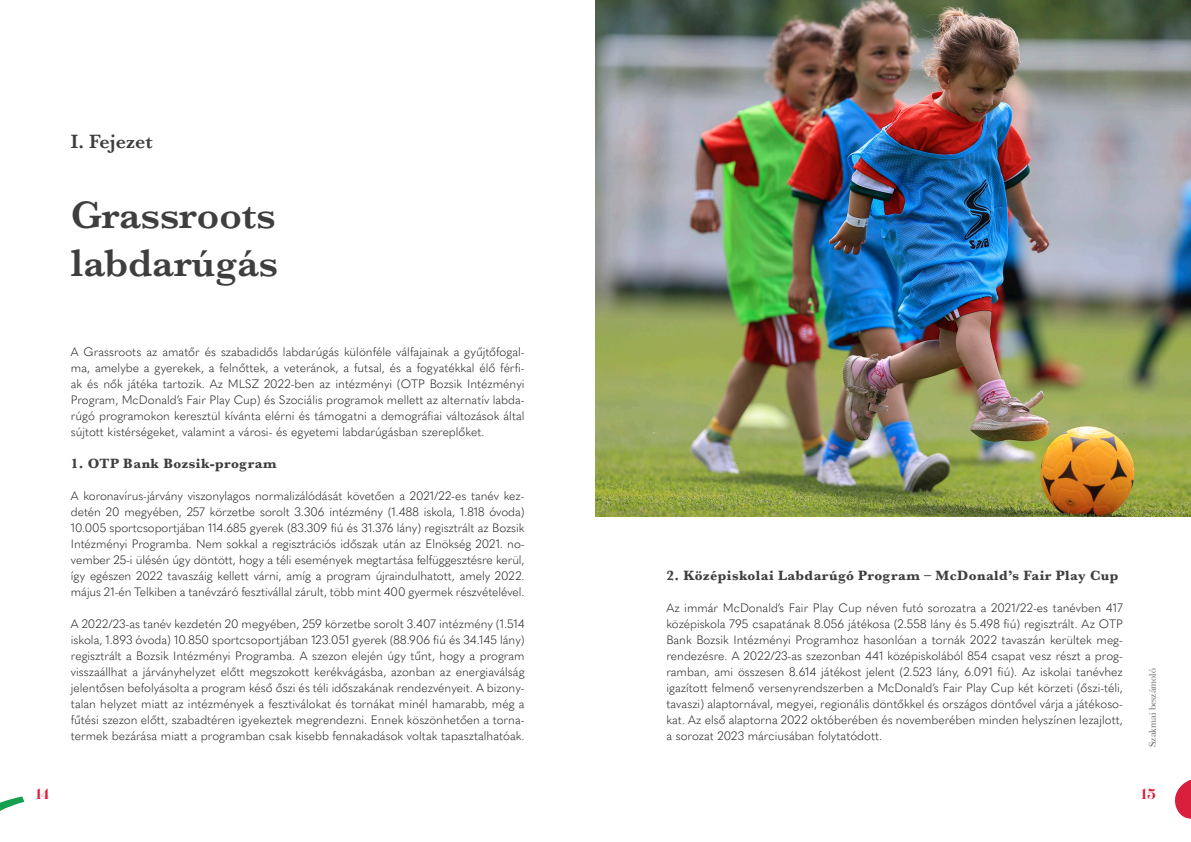
<style>
.page{position:relative;width:1191px;height:842px;background:#fff}
.page>*{position:absolute;margin:0;border:0;box-sizing:border-box;transform-origin:0 0}
.Fejezetszám{font:600 40px "Baskerville";color:#3e3e3f}
.Fejezetszám-2{font:600 20px "Baskerville";letter-spacing:-.01em;color:#3e3e3f}
.t1{font:700 15px "Scotch Display";color:#da1f3d}
.cimsor_1{font:700 14px "Baskerville";letter-spacing:.03em;color:#3e3e3f}
.kenyérszöveg{font:300 12px/16px "Quasimoda";color:#231f20;text-align:justify}
.t2{font:10px "Baskerville";color:#636366}
</style>
<div class="page">
<svg style="left:1175px;top:779px;width:16px;height:40px"></svg>
<img style="left:595px;top:0;width:596px;height:516px">
<svg style="left:0;top:796px;width:24px;height:15px"></svg>
<p class="Fejezetszám-2" style="left:71px;top:127px;width:83px">I. Fejezet</p>
<p class="Fejezetszám" style="left:71px;top:187px;width:206px">Grassroots</p>
<p class="Fejezetszám" style="left:71px;top:235px;width:208px">labdarúgás</p>
<p class="t1" style="left:36px;top:786px;width:15px">14</p>
<p class="kenyérszöveg" style="left:71px;top:343px;width:455px">A Grassroots az amatőr és szabadidős labdarúgás különféle válfajainak a gyűjtőfogal&shy;ma, amelybe a gyerekek, a felnőttek, a veteránok, a futsal, és a fogyatékkal élő férfi&shy;ak és nők játéka tartozik. Az MLSZ 2022-ben az intézményi (OTP Bozsik Intézményi Program, McDonald’s Fair Play Cup) és Szociális programok mellett az alternatív labda&shy;rúgó programokon keresztül kívánta elérni és támogatni a demográfiai változások által sújtott kistérségeket, valamint a városi- és egyetemi labdarúgásban szereplőket.</p>
<p class="cimsor_1" style="left:71px;top:454px;width:207px">1. OTP Bank Bozsik-program</p>
<p class="kenyérszöveg" style="left:71px;top:487px;width:455px">A koronavírus-járvány viszonylagos normalizálódását követően a 2021/22-es tanév kez&shy;detén 20 megyében, 257 körzetbe sorolt 3.306 intézmény (1.488 iskola, 1.818 óvoda)<br>10.005 sportcsoportjában 114.685 gyerek (83.309 fiú és 31.376 lány) regisztrált az Bozsik Intézményi Programba. Nem sokkal a regisztrációs időszak után az Elnökség 2021. no&shy;vember 25-i ülésén úgy döntött, hogy a téli események megtartása felfüggesztésre kerül, így egészen 2022 tavaszáig kellett várni, amíg a program újraindulhatott, amely 2022. május 21-én Telkiben a tanévzáró fesztivállal zárult, több mint 400 gyermek részvételével.</p>
<p class="kenyérszöveg" style="left:71px;top:615px;width:455px">A 2022/23-as tanév kezdetén 20 megyében, 259 körzetbe sorolt 3.407 intézmény (1.514 iskola, 1.893 óvoda) 10.850 sportcsoportjában 123.051 gyerek (88.906 fiú és 34.145 lány) regisztrált a Bozsik Intézményi Programba. A szezon elején úgy tűnt, hogy a program visszaállhat a járványhelyzet előtt megszokott kerékvágásba, azonban az energiaválság jelentősen befolyásolta a program késő őszi és téli időszakának rendezvényeit. A bizony&shy;talan helyzet miatt az intézmények a fesztiválokat és tornákat minél hamarabb, még a fűtési szezon előtt, szabadtéren igyekeztek megrendezni. Ennek köszönhetően a torna&shy;termek bezárása miatt a programban csak kisebb fennakadások voltak tapasztalhatóak.</p>
<p class="cimsor_1" style="left:666px;top:566px;width:453px">2. Középiskolai Labdarúgó Program – McDonald’s Fair Play Cup</p>
<p class="kenyérszöveg" style="left:666px;top:599px;width:458px">Az immár McDonald’s Fair Play Cup néven futó sorozatra a 2021/22-es tanévben 417 középiskola 795 csapatának 8.056 játékosa (2.558 lány és 5.498 fiú) regisztrált. Az OTP Bank Bozsik Intézményi Programhoz hasonlóan a tornák 2022 tavaszán kerültek meg&shy;rendezésre. A 2022/23-as szezonban 441 középiskolából 854 csapat vesz részt a prog&shy;ramban, ami összesen 8.614 játékost jelent (2.523 lány, 6.091 fiú). Az iskolai tanévhez igazított felmenő versenyrendszerben a McDonald’s Fair Play Cup két körzeti (őszi-téli, tavaszi) alaptornával, megyei, regionális döntőkkel és országos döntővel várja a játékoso&shy;kat. Az első alaptorna 2022 októberében és novemberében minden helyszínen lezajlott, a sorozat 2023 márciusában folytatódott.</p>
<p class="t2" style="left:1146px;top:747px;width:80px;rotate:-90deg">Szakmai beszámoló</p>
<p class="t1" style="left:1141px;top:786px;width:16px">15</p>
</div>
